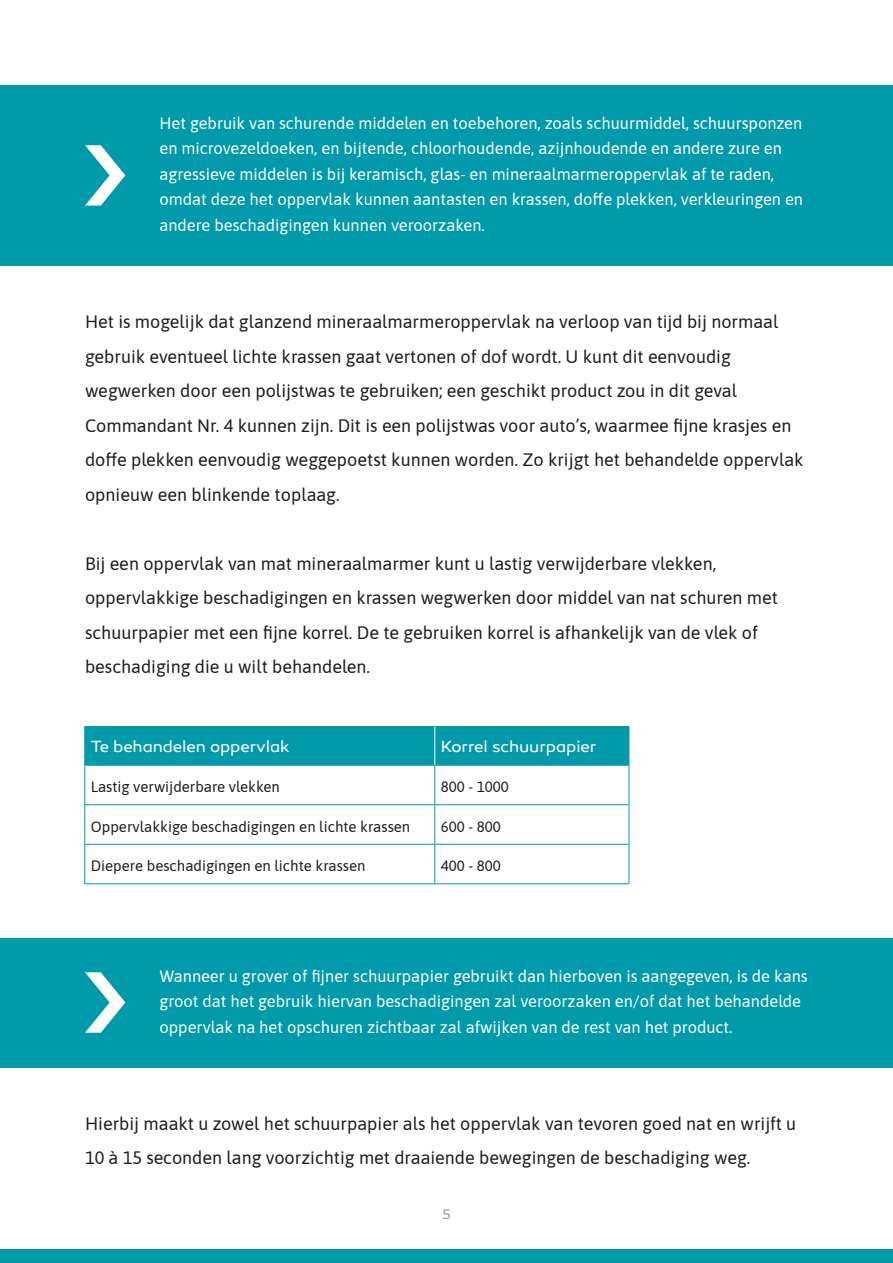
<style>
.page{position:relative;width:893px;height:1263px;background:#fff}
.page>*{position:absolute;margin:0;border:0;box-sizing:border-box;transform-origin:0 0}
.t1{font:18px/34.5px "Asap";color:#1d1d1b}
.t2{font:16.5px/25.5px "Asap";color:#fff}
.t3{font:16.5px "Canaro";letter-spacing:-.005em;color:#fff}
.t4{font:15px "Asap";color:#1d1d1b}
.t5{font:14.25px "Canaro";color:#9d9d9d}
</style>
<div class="page">
<div style="left:0;top:1249px;width:893px;height:14px;background:#009aaa"></div>
<div style="left:0;top:85px;width:893px;height:181px;background:#009aaa"></div>
<svg style="left:85px;top:145px;width:40px;height:61px"></svg>
<div style="left:85px;top:727px;width:544px;height:38px;background:#009aaa"></div>
<hr style="left:84px;top:765px;width:1px;height:39px;background:#009aaa">
<hr style="left:434px;top:765px;width:1px;height:39px;background:#009aaa">
<hr style="left:629px;top:765px;width:1px;height:39px;background:#009aaa">
<hr style="left:84px;top:804px;width:351px;height:1px;background:#009aaa">
<hr style="left:84px;top:805px;width:1px;height:39px;background:#009aaa">
<hr style="left:435px;top:804px;width:194px;height:1px;background:#009aaa">
<hr style="left:434px;top:805px;width:1px;height:39px;background:#009aaa">
<hr style="left:629px;top:805px;width:1px;height:39px;background:#009aaa">
<hr style="left:84px;top:844px;width:351px;height:1px;background:#009aaa">
<hr style="left:84px;top:845px;width:1px;height:38px;background:#009aaa">
<hr style="left:435px;top:844px;width:194px;height:1px;background:#009aaa">
<hr style="left:434px;top:845px;width:1px;height:38px;background:#009aaa">
<hr style="left:629px;top:845px;width:1px;height:38px;background:#009aaa">
<hr style="left:84px;top:883px;width:351px;height:1px;background:#009aaa">
<hr style="left:435px;top:883px;width:194px;height:1px;background:#009aaa">
<hr style="left:84px;top:726px;width:351px;height:1px;background:#009aaa">
<hr style="left:84px;top:727px;width:1px;height:38px;background:#009aaa">
<hr style="left:84px;top:765px;width:351px;height:1px;background:#009aaa">
<hr style="left:435px;top:726px;width:194px;height:1px;background:#009aaa">
<hr style="left:629px;top:727px;width:1px;height:38px;background:#009aaa">
<hr style="left:435px;top:765px;width:194px;height:1px;background:#009aaa">
<hr style="left:434px;top:727px;width:1px;height:38px;background:#fff">
<div style="left:0;top:938px;width:893px;height:129px;background:#009aaa"></div>
<svg style="left:85px;top:972px;width:40px;height:61px"></svg>
<p class="t2" style="left:159px;top:110px;width:645px">Het gebruik van schurende middelen en toebehoren, zoals schuurmiddel, schuursponzen en microvezeldoeken, en bijtende, chloorhoudende, azijnhoudende en andere zure en agressieve middelen is bij keramisch, glas- en mineraalmarmeroppervlak af te raden, omdat deze het oppervlak kunnen aantasten en krassen, doffe plekken, verkleuringen en andere beschadigingen kunnen veroorzaken.</p>
<p class="t1" style="left:85px;top:304px;width:720px">Het is mogelijk dat glanzend mineraalmarmeroppervlak na verloop van tijd bij normaal gebruik eventueel lichte krassen gaat vertonen of dof wordt. U kunt dit eenvoudig wegwerken door een polijstwas te gebruiken; een geschikt product zou in dit geval Commandant Nr. 4 kunnen zijn. Dit is een polijstwas voor auto’s, waarmee fijne krasjes en doffe plekken eenvoudig weggepoetst kunnen worden. Zo krijgt het behandelde oppervlak opnieuw een blinkende toplaag.</p>
<p class="t1" style="left:85px;top:545px;width:694px">Bij een oppervlak van mat mineraalmarmer kunt u lastig verwijderbare vlekken, oppervlakkige beschadigingen en krassen wegwerken door middel van nat schuren met schuurpapier met een fijne korrel. De te gebruiken korrel is afhankelijk van de vlek of beschadiging die u wilt behandelen.</p>
<p class="t3" style="left:91px;top:737px;width:200px">Te behandelen oppervlak</p>
<p class="t3" style="left:441px;top:737px;width:157px">Korrel schuurpapier</p>
<p class="t4" style="left:91px;top:776px;width:191px">Lastig verwijderbare vlekken</p>
<p class="t4" style="left:441px;top:776px;width:70px">800 - 1000</p>
<p class="t4" style="left:91px;top:816px;width:321px">Oppervlakkige beschadigingen en lichte krassen</p>
<p class="t4" style="left:441px;top:816px;width:62px">600 - 800</p>
<p class="t4" style="left:91px;top:855px;width:276px">Diepere beschadigingen en lichte krassen</p>
<p class="t4" style="left:441px;top:855px;width:62px">400 - 800</p>
<p class="t2" style="left:159px;top:962px;width:650px">Wanneer u grover of fijner schuurpapier gebruikt dan hierboven is aangegeven, is de kans groot dat het gebruik hiervan beschadigingen zal veroorzaken en/of dat het behandelde oppervlak na het opschuren zichtbaar zal afwijken van de rest van het product.</p>
<p class="t1" style="left:85px;top:1105px;width:713px">Hierbij maakt u zowel het schuurpapier als het oppervlak van tevoren goed nat en wrijft u<br>10 à 15 seconden lang voorzichtig met draaiende bewegingen de beschadiging weg.</p>
<p class="t5" style="left:442px;top:1206px;width:10px">5</p>
</div>
